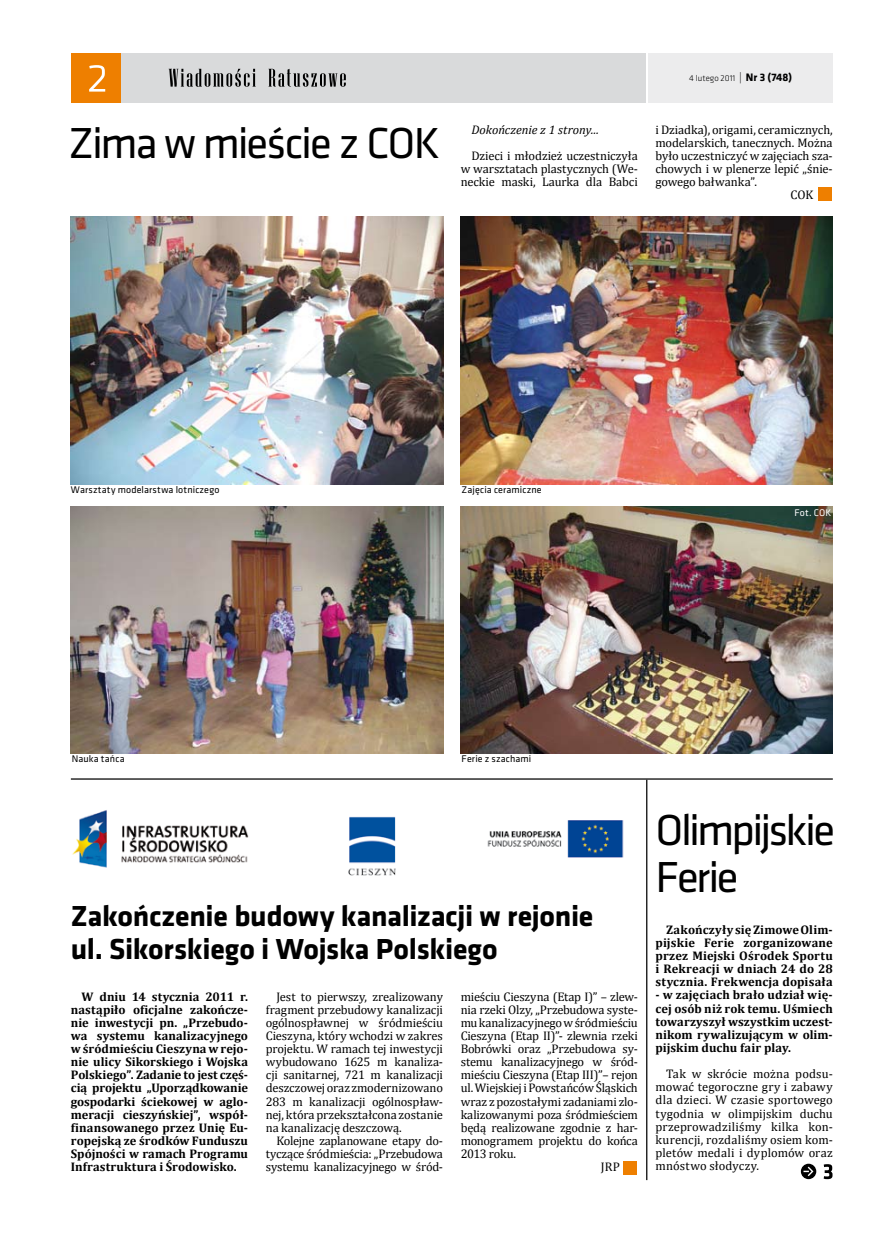
<style>
.page{position:relative;width:886px;height:1251px;background:#fff}
.page>*{position:absolute;margin:0;border:0;box-sizing:border-box;transform-origin:0 0}
.t1{font:45px/47.5px "Klavika";letter-spacing:-.055em;color:#000}
.t2{font:700 30px/32.5px "Klavika";letter-spacing:-.01em;color:#000}
.t3{font:12.5px/13.1px "Cambria";letter-spacing:-.01em;color:#000;text-align:justify}
.t4{font:700 12.5px/13.1px "Cambria";letter-spacing:.005em;color:#000;text-align:justify}
.t5{font:12.5px "Cambria";letter-spacing:-.03em;color:#000}
.t6{font:italic 12.5px "Cambria";color:#000}
.t7{font:12.5px "Cambria";letter-spacing:-.035em;color:#000}
.t8{font:10px "Klavika";letter-spacing:.015em;color:#000}
.t9{font:10px "Klavika";letter-spacing:.02em;color:#fff}
.t10{font:300 8.75px "Klavika";color:#000}
.s1{font-size:11.25px}
.s2{font-weight:700;font-size:11.25px}
</style>
<div class="page">
<div style="left:648px;top:53px;width:185px;height:50px;background:#ececed"></div>
<div style="left:71px;top:54px;width:574px;height:49px;background:#d9dadb"></div>
<svg style="left:268px;top:69px;width:78px;height:18px"></svg>
<svg style="left:169px;top:69px;width:87px;height:18px"></svg>
<div style="left:71px;top:54px;width:49px;height:49px;background:#ee7f00"></div>
<svg style="left:89px;top:65px;width:16px;height:27px"></svg>
<hr style="left:71px;top:778px;width:762px;height:2px;background:#000">
<div style="left:623px;top:1161px;width:14px;height:13px;background:#ee7f00"></div>
<svg style="left:801px;top:1164px;width:31px;height:15px"></svg>
<img style="left:461px;top:507px;width:372px;height:247px">
<img style="left:71px;top:506px;width:372px;height:248px">
<img style="left:461px;top:216px;width:372px;height:268px">
<img style="left:71px;top:216px;width:372px;height:268px">
<img style="left:348px;top:816px;width:48px;height:60px">
<img style="left:72px;top:810px;width:177px;height:58px">
<img style="left:487px;top:820px;width:137px;height:38px">
<hr style="left:646px;top:780px;width:1px;height:400px;background:#000">
<div style="left:818px;top:187px;width:14px;height:13px;background:#ee7f00"></div>
<h1 class="t1" style="left:68px;top:118px;width:373px">Zima w mieście z COK</h1>
<p class="t6" style="left:471px;top:122px;width:129px">Dokończenie z 1 strony...</p>
<p class="t3" style="left:461px;top:149px;width:179px;text-indent:11px">Dzieci i młodzież uczestniczyła w warsztatach plastycznych (We&shy;neckie maski, Laurka dla Babci</p>
<p class="t10" style="left:689px;top:73px;width:104px">4 lutego 2011 <span class="s1">|</span> <span class="s2">Nr 3 (748)</span></p>
<p class="t3" style="left:655px;top:123px;width:179px">i Dziadka), origami, ceramicznych,</p>
<p class="t3" style="left:655px;top:136px;width:179px">modelarskich, tanecznych. Można</p>
<p class="t3" style="left:655px;top:149px;width:179px">było uczestniczyć w zajęciach sza-</p>
<p class="t3" style="left:655px;top:162px;width:179px">chowych i w plenerze lepić „śnie-</p>
<p class="t3" style="left:655px;top:175px;width:103px">gowego bałwanka”.</p>
<p class="t3" style="left:790px;top:188px;width:24px">COK</p>
<p class="t8" style="left:71px;top:483px;width:150px">Warsztaty modelarstwa lotniczego</p>
<p class="t8" style="left:462px;top:483px;width:82px">Zajęcia ceramiczne</p>
<p class="t9" style="left:794px;top:506px;width:38px">Fot. COK</p>
<p class="t8" style="left:72px;top:752px;width:54px">Nauka tańca</p>
<p class="t8" style="left:462px;top:752px;width:71px">Ferie z szachami</p>
<h2 class="t2" style="left:71px;top:899px;width:524px">Zakończenie budowy kanalizacji w rejonie ul. Sikorskiego i Wojska Polskiego</h2>
<p class="t3" style="left:461px;top:990px;width:179px">mieściu Cieszyna (Etap I)” – zlew-</p>
<p class="t3" style="left:461px;top:1003px;width:179px">nia rzeki Olzy, „Przebudowa syste-</p>
<p class="t3" style="left:461px;top:1016px;width:179px">mu kanalizacyjnego w śródmieściu</p>
<p class="t3" style="left:461px;top:1029px;width:179px">Cieszyna (Etap II)”- zlewnia rzeki</p>
<p class="t3" style="left:461px;top:1042px;width:179px">Bobrówki oraz „Przebudowa sy-</p>
<p class="t3" style="left:461px;top:1055px;width:179px">stemu kanalizacyjnego w śród-</p>
<p class="t3" style="left:461px;top:1068px;width:179px">mieściu Cieszyna (Etap III)”– rejon</p>
<p class="t3" style="left:461px;top:1081px;width:179px">ul. Wiejskiej i Powstańców Śląskich</p>
<p class="t3" style="left:461px;top:1095px;width:179px">wraz z pozostałymi zadaniami zlo-</p>
<p class="t3" style="left:461px;top:1108px;width:179px">kalizowanymi poza śródmieściem</p>
<p class="t3" style="left:461px;top:1121px;width:179px">będą realizowane zgodnie z har-</p>
<p class="t5" style="left:461px;top:1133px;width:179px">monogramem projektu do końca</p>
<p class="t7" style="left:461px;top:1146px;width:57px">2013 roku.</p>
<p class="t3" style="left:601px;top:1160px;width:21px">JRP</p>
<p class="t4" style="left:71px;top:989px;width:179px;text-indent:11px">W dniu 14 stycznia 2011 r. nastąpiło oficjalne zakończe&shy;nie inwestycji pn. „Przebudo&shy;wa systemu kanalizacyjnego w śródmieściu Cieszyna w rejo&shy;nie ulicy Sikorskiego i Wojska Polskiego”. Zadanie to jest częś&shy;cią projektu „Uporządkowanie gospodarki ściekowej w aglo&shy;meracji cieszyńskiej”, współ&shy;finansowanego przez Unię Eu&shy;ropejską ze środków Funduszu Spójności w ramach Programu Infrastruktura i Środowisko.</p>
<p class="t3" style="left:266px;top:990px;width:179px;text-indent:11px">Jest to pierwszy, zrealizowany fragment przebudowy kanalizacji ogólnospławnej w śródmieściu Cieszyna, który wchodzi w zakres projektu. W ramach tej inwestycji wybudowano 1625 m kanaliza&shy;cji sanitarnej, 721 m kanalizacji deszczowej oraz zmodernizowano 283 m kanalizacji ogólnospław&shy;nej, która przekształcona zostanie na kanalizację deszczową.</p>
<p class="t3" style="left:266px;top:1134px;width:179px;text-indent:11px">Kolejne zaplanowane etapy do&shy;tyczące śródmieścia: „Przebudowa systemu kanalizacyjnego w śród-</p>
<h1 class="t1" style="left:656px;top:804px;width:181px">Olimpijskie<br>Ferie</h1>
<p class="t4" style="left:656px;top:923px;width:179px;text-indent:11px">Zakończyły się Zimowe Olim&shy;pijskie Ferie zorganizowane przez Miejski Ośrodek Sportu i Rekreacji w dniach 24 do 28 stycznia. Frekwencja dopisała</p>
<p class="t4" style="left:656px;top:988px;width:179px">- w zajęciach brało udział wię&shy;cej osób niż rok temu. Uśmiech towarzyszył wszystkim uczest&shy;nikom rywalizującym w olim&shy;pijskim duchu fair play.</p>
<p class="t3" style="left:656px;top:1067px;width:179px;text-indent:11px">Tak w skrócie można podsu&shy;mować tegoroczne gry i zabawy dla dzieci. W czasie sportowego tygodnia w olimpijskim duchu przeprowadziliśmy kilka kon&shy;kurencji, rozdaliśmy osiem kom&shy;pletów medali i dyplomów oraz mnóstwo słodyczy.</p>
</div>
